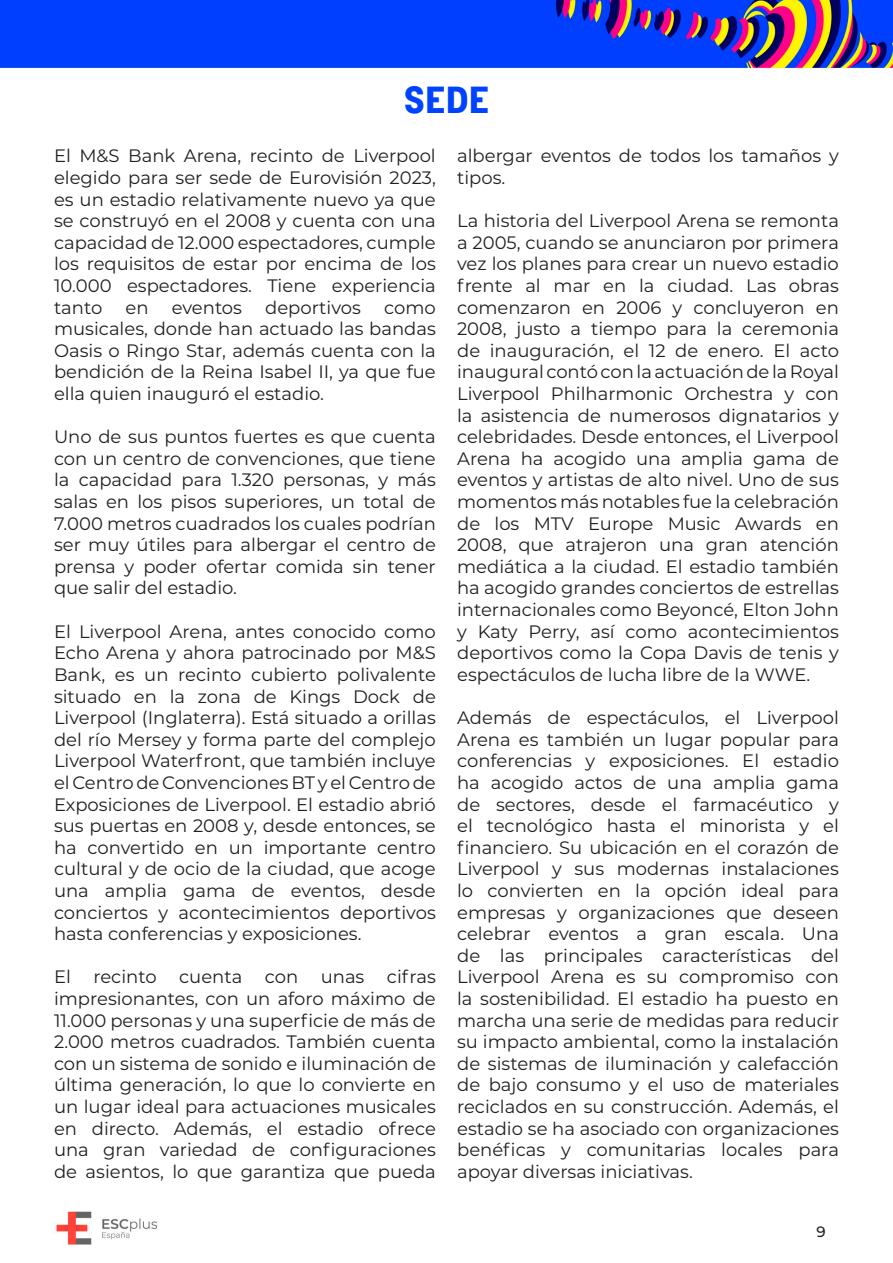
<style>
.page{position:relative;width:893px;height:1263px;background:#fff}
.page>*{position:absolute;margin:0;border:0;box-sizing:border-box;transform-origin:0 0}
.t1{font:700 33px "Penny Lane";color:#0043ff}
.t2{font:18px/21.6px "Montserrat";color:#231f20;text-align:justify}
.t3{font:500 15px "Montserrat";color:#231f20}
</style>
<div class="page">
<img style="left:0;top:0;width:893px;height:1245px">
<h1 class="t1" style="left:404px;top:73px;width:87px">SEDE</h1>
<p class="t2" style="left:54px;top:145px;width:383px">El M&amp;S Bank Arena, recinto de Liverpool elegido para ser sede de Eurovisión 2023, es un estadio relativamente nuevo ya que se construyó en el 2008 y cuenta con una capacidad de 12.000 espectadores, cumple los requisitos de estar por encima de los 10.000 espectadores. Tiene experiencia tanto</p>
<p class="t2" style="left:457px;top:145px;width:383px">albergar eventos de todos los tamaños y tipos.</p>
<p class="t2" style="left:457px;top:209px;width:383px">La historia del Liverpool Arena se remonta a 2005, cuando se anunciaron por primera vez los planes para crear un nuevo estadio frente al mar en la ciudad. Las obras comenzaron en 2006 y concluyeron en 2008, justo a tiempo para la ceremonia de inauguración, el 12 de enero. El acto inaugural contó con la actuación de la Royal Liverpool Philharmonic Orchestra y con la asistencia de numerosos dignatarios y celebridades. Desde entonces, el Liverpool Arena ha acogido una amplia gama de eventos y artistas de alto nivel. Uno de sus momentos más notables fue la celebración de los MTV Europe Music Awards en 2008, que atrajeron una gran atención mediática a la ciudad. El estadio también ha acogido grandes conciertos de estrellas internacionales como Beyoncé, Elton John y Katy Perry, así como acontecimientos deportivos como la Copa Davis de tenis y espectáculos de lucha libre de la WWE.</p>
<p class="t2" style="left:457px;top:706px;width:383px">Además de espectáculos, el Liverpool Arena es también un lugar popular para conferencias y exposiciones. El estadio ha acogido actos de una amplia gama de sectores, desde el farmacéutico y el tecnológico hasta el minorista y el financiero. Su ubicación en el corazón de Liverpool y sus modernas instalaciones lo convierten en la opción ideal para empresas y organizaciones que deseen celebrar eventos a gran escala. Una de las principales características del Liverpool Arena es su compromiso con la sostenibilidad. El estadio ha puesto en marcha una serie de medidas para reducir su impacto ambiental, como la instalación de sistemas de iluminación y calefacción de bajo consumo y el uso de materiales reciclados en su construcción. Además, el estadio se ha asociado con organizaciones benéficas y comunitarias locales para apoyar diversas iniciativas.</p>
<p class="t2" style="left:126px;top:296px;width:25px">en</p>
<p class="t2" style="left:172px;top:296px;width:72px">eventos</p>
<p class="t2" style="left:265px;top:296px;width:97px">deportivos</p>
<p class="t2" style="left:54px;top:296px;width:383px;text-indent:330px">como musicales, donde han actuado las bandas Oasis o Ringo Star, además cuenta con la bendición de la Reina Isabel II, ya que fue ella quien inauguró el estadio.</p>
<p class="t2" style="left:54px;top:425px;width:383px">Uno de sus puntos fuertes es que cuenta con un centro de convenciones, que tiene la capacidad para 1.320 personas, y más salas en los pisos superiores, un total de 7.000 metros cuadrados los cuales podrían ser muy útiles para albergar el centro de prensa y poder ofertar comida sin tener que salir del estadio.</p>
<p class="t2" style="left:54px;top:620px;width:383px">El Liverpool Arena, antes conocido como Echo Arena y ahora patrocinado por M&amp;S Bank, es un recinto cubierto polivalente situado en la zona de Kings Dock de Liverpool (Inglaterra). Está situado a orillas del río Mersey y forma parte del complejo Liverpool Waterfront, que también incluye el Centro de Convenciones BT y el Centro de Exposiciones de Liverpool. El estadio abrió sus puertas en 2008 y, desde entonces, se ha convertido en un importante centro cultural y de ocio de la ciudad, que acoge una amplia gama de eventos, desde conciertos y acontecimientos deportivos hasta conferencias y exposiciones.</p>
<p class="t2" style="left:54px;top:965px;width:383px">El recinto cuenta con unas cifras impresionantes, con un aforo máximo de 11.000 personas y una superficie de más de 2.000 metros cuadrados. También cuenta con un sistema de sonido e iluminación de última generación, lo que lo convierte en un lugar ideal para actuaciones musicales en directo. Además, el estadio ofrece una gran variedad de configuraciones de asientos, lo que garantiza que pueda</p>
<p class="t3" style="left:816px;top:1221px;width:11px">9</p>
</div>
